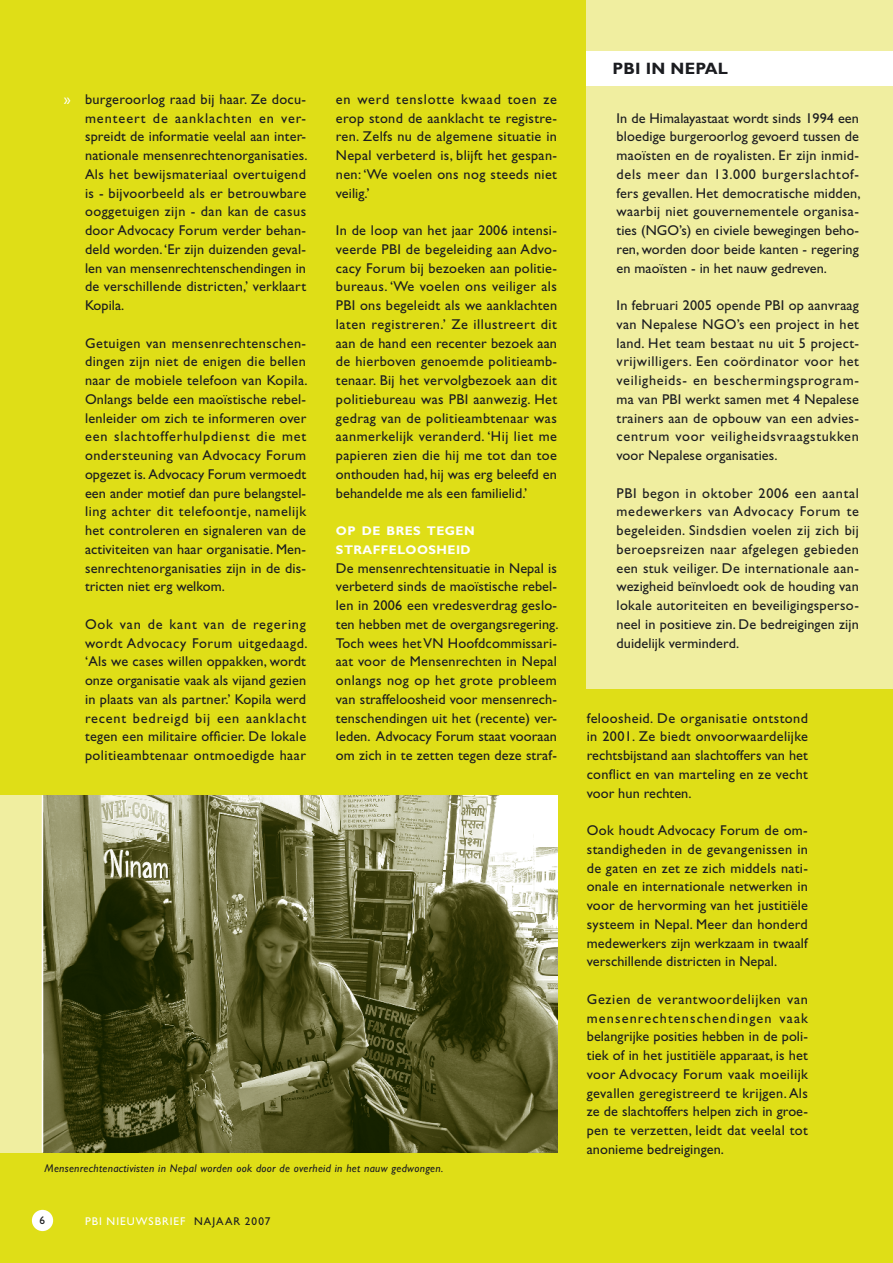
<style>
.page{position:relative;width:893px;height:1263px;background:#dfde17}
.page>*{position:absolute;margin:0;border:0;box-sizing:border-box;transform-origin:0 0}
.t1{font:700 16.5px "Gill Sans";color:#1b1c20}
.t2{font:14.25px/18.8px "Gill Sans";letter-spacing:.01em;color:#1b1c20;text-align:justify}
.t3{font:14.25px "Gill Sans";color:#fff}
.t4{font:700 12.6px/18.8px "Gill Sans";letter-spacing:.035em;color:#fff}
.t5{font:italic 11.25px "Gill Sans";letter-spacing:.025em;color:#1b1c20}
.t6{font:11.25px "Gill Sans";letter-spacing:.09em;color:#fff}
.s1{color:#1b1c20}
</style>
<div class="page">
<div style="left:32px;top:1210px;width:21px;height:21px;background:#fff;border-radius:50%"></div>
<div style="left:587px;top:0;width:306px;height:689px;background:#f0eea0"></div>
<div style="left:587px;top:51px;width:306px;height:34px;background:#fff"></div>
<img style="left:43px;top:795px;width:514px;height:357px">
<div style="left:0;top:795px;width:43px;height:357px;background:#f0eea0"></div>
<hr style="left:42px;top:795px;width:1px;height:357px;background:#fff">
<p class="t3" style="left:64px;top:91px;width:8px">»</p>
<p class="t2" style="left:85px;top:90px;width:224px">burgeroorlog raad bij haar. Ze docu&shy;menteert de aanklachten en ver&shy;spreidt de informatie veelal aan inter&shy;nationale mensenrechtenorganisaties.<br>Als het bewijsmateriaal overtuigend is - bijvoorbeeld als er betrouwbare ooggetuigen zijn - dan kan de casus door Advocacy Forum verder behan&shy;deld worden. ‘Er zijn duizenden geval&shy;len van mensenrechtenschendingen in de verschillende districten,’ verklaart Kopila.</p>
<p class="t2" style="left:85px;top:333px;width:224px">Getuigen van mensenrechtenschen&shy;dingen zijn niet de enigen die bellen naar de mobiele telefoon van Kopila.<br>Onlangs belde een maoïstische rebel&shy;lenleider om zich te informeren over een slachtofferhulpdienst die met ondersteuning van Advocacy Forum opgezet is. Advocacy Forum vermoedt een ander motief dan pure belangstel&shy;ling achter dit telefoontje, namelijk het controleren en signaleren van de activiteiten van haar organisatie. Men&shy;senrechtenorganisaties zijn in de dis&shy;tricten niet erg welkom.</p>
<p class="t2" style="left:85px;top:615px;width:224px">Ook van de kant van de regering wordt Advocacy Forum uitgedaagd. ‘Als we cases willen oppakken, wordt onze organisatie vaak als vijand gezien in plaats van als partner.’ Kopila werd recent bedreigd bij een aanklacht tegen een militaire officier. De lokale politieambtenaar ontmoedigde haar</p>
<p class="t2" style="left:336px;top:90px;width:223px">en werd tenslotte kwaad toen ze erop stond de aanklacht te registre&shy;ren. Zelfs nu de algemene situatie in Nepal verbeterd is, blijft het gespan&shy;nen: ‘We voelen ons nog steeds niet veilig.’</p>
<p class="t2" style="left:336px;top:221px;width:223px">In de loop van het jaar 2006 intensi&shy;veerde PBI de begeleiding aan Advo&shy;cacy Forum bij bezoeken aan politie&shy;bureaus. ‘We voelen ons veiliger als PBI ons begeleidt als we aanklachten laten registreren.’ Ze illustreert dit aan de hand een recenter bezoek aan de hierboven genoemde politieamb&shy;tenaar. Bij het vervolgbezoek aan dit politiebureau was PBI aanwezig. Het gedrag van de politieambtenaar was aanmerkelijk veranderd. ‘Hij liet me papieren zien die hij me tot dan toe onthouden had, hij was erg beleefd en behandelde me als een familielid.’</p>
<p class="t4" style="left:336px;top:521px;width:140px">OP DE BRES TEGEN<br>STRAFFELOOSHEID</p>
<p class="t2" style="left:336px;top:558px;width:224px">De mensenrechtensituatie in Nepal is verbeterd sinds de maoïstische rebel&shy;len in 2006 een vredesverdrag geslo&shy;ten hebben met de overgangsregering.<br>Toch wees het VN Hoofdcommissari&shy;aat voor de Mensenrechten in Nepal onlangs nog op het grote probleem van straffeloosheid voor mensenrech&shy;tenschendingen uit het (recente) ver&shy;leden. Advocacy Forum staat vooraan om zich in te zetten tegen deze straf-</p>
<p class="t5" style="left:45px;top:1161px;width:400px">Mensenrechtenactivisten in Nepal worden ook door de overheid in het nauw gedwongen.</p>
<p class="t6" style="left:85px;top:1214px;width:187px">PBI NIEUWSBRIEF <span class="s1">NAJAAR 2007</span></p>
<p class="t1" style="left:612px;top:59px;width:10px">PBI</p>
<p class="t1" style="left:646px;top:59px;width:38px">IN NEPA</p>
<p class="t1" style="left:718px;top:59px;width:12px">L</p>
<p class="t2" style="left:617px;top:108px;width:245px">In de Himalayastaat wordt sinds 1 994 een bloedige burgeroorlog gevoerd tussen de maoïsten en de royalisten. Er zijn inmid&shy;dels meer dan 1 3.000 burgerslachtof&shy;fers gevallen. Het democratische midden, waarbij niet gouvernementele organisa&shy;ties (NGO’s) en civiele bewegingen beho&shy;ren, worden door beide kanten - regering en maoïsten - in het nauw gedreven.</p>
<p class="t2" style="left:617px;top:296px;width:244px">In februari 2005 opende PBI op aanvraag van Nepalese NGO’s een project in het land. Het team bestaat nu uit 5 project&shy;vrijwilligers. Een coördinator voor het veiligheids- en beschermingsprogram&shy;ma van PBI werkt samen met 4 Nepalese trainers aan de opbouw van een advies&shy;centrum voor veiligheidsvraagstukken voor Nepalese organisaties.</p>
<p class="t2" style="left:617px;top:483px;width:244px">PBI begon in oktober 2006 een aantal medewerkers van Advocacy Forum te begeleiden. Sindsdien voelen zij zich bij beroepsreizen naar afgelegen gebieden een stuk veiliger. De internationale aan&shy;wezigheid beïnvloedt ook de houding van lokale autoriteiten en beveiligingsperso&shy;neel in positieve zin. De bedreigingen zijn duidelijk verminderd.</p>
<p class="t2" style="left:587px;top:708px;width:223px">feloosheid. De organisatie ontstond in 2001 . Ze biedt onvoorwaardelijke rechtsbijstand aan slachtoffers van het conflict en van marteling en ze vecht voor hun rechten.</p>
<p class="t2" style="left:587px;top:821px;width:223px">Ook houdt Advocacy Forum de om&shy;standigheden in de gevangenissen in de gaten en zet ze zich middels nati&shy;onale en internationale netwerken in voor de hervorming van het justitiële systeem in Nepal. Meer dan honderd medewerkers zijn werkzaam in twaalf verschillende districten in Nepal.</p>
<p class="t2" style="left:587px;top:990px;width:223px">Gezien de verantwoordelijken van mensenrechtenschendingen vaak belangrijke posities hebben in de poli&shy;tiek of in het justitiële apparaat, is het voor Advocacy Forum vaak moeilijk gevallen geregistreerd te krijgen. Als ze de slachtoffers helpen zich in groe&shy;pen te verzetten, leidt dat veelal tot anonieme bedreigingen.</p>
</div>
